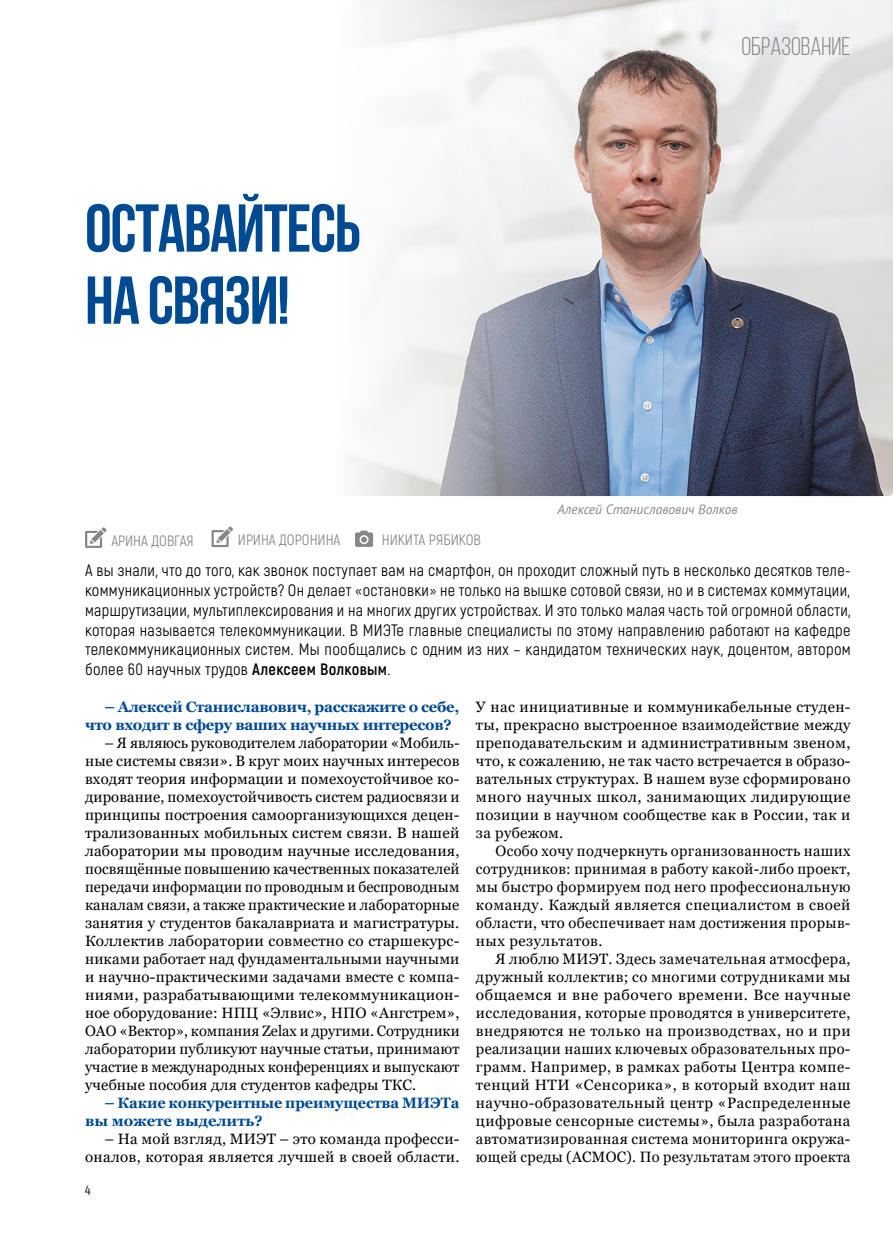
<style>
.page{position:relative;width:893px;height:1255px;background:#fff}
.page>*{position:absolute;margin:0;border:0;box-sizing:border-box;transform-origin:0 0}
.t1{font:700 67.5px/72px "Bebas Neue";letter-spacing:-.02em;color:#004a92}
.t2{font:25.5px "Bebas Neue";color:#878787}
.t3{font:16.5px/19.8px "Akrobat";letter-spacing:.02em;color:#000;text-align:justify}
.t4{font:15px/18px "Georgia";letter-spacing:.02em;color:#000;text-align:justify}
.t5{font:700 15px/18px "Georgia";letter-spacing:-.02em;color:#004a92}
.t6{font:15px "Akrobat";color:#878787}
.t7{font:italic 13.5px "PT Sans";color:#878787}
.t8{font:13.5px "Akrobat";color:#000}
.s1{font-weight:700}
</style>
<div class="page">
<img style="left:686px;top:0;width:207px;height:496px">
<svg style="left:349px;top:0;width:337px;height:496px"></svg>
<svg style="left:85px;top:527px;width:22px;height:21px"></svg>
<svg style="left:355px;top:530px;width:18px;height:17px"></svg>
<svg style="left:212px;top:526px;width:21px;height:21px"></svg>
<h1 class="t1" style="left:85px;top:191px;width:278px">ОСТАВАЙТЕСЬ<br>НА СВЯЗИ!</h1>
<p class="t6" style="left:111px;top:531px;width:84px">АРИНА ДОВГАЯ</p>
<p class="t6" style="left:238px;top:530px;width:104px">ИРИНА ДОРОНИНА</p>
<p class="t6" style="left:382px;top:530px;width:101px">НИКИТА РЯБИКОВ</p>
<h2 class="t2" style="left:741px;top:33px;width:110px">ОБРАЗОВАНИЕ</h2>
<p class="t7" style="left:557px;top:501px;width:182px">Алексей Станиславович Волков</p>
<p class="t3" style="left:85px;top:560px;width:767px">А вы знали, что до того, как звонок поступает вам на смартфон, он проходит сложный путь в несколько десятков теле&shy;коммуникационных устройств? Он делает «остановки» не только на вышке сотовой связи, но и в системах коммутации, маршрутизации, мультиплексирования и на многих других устройствах. И это только малая часть той огромной области, которая называется телекоммуникации. В МИЭТе главные специалисты по этому направлению работают на кафедре телекоммуникационных систем. Мы пообщались с одним из них – кандидатом технических наук, доцентом, автором более 60 научных трудов <span class="s1">Алексеем Волковым</span>.</p>
<p class="t5" style="left:85px;top:698px;width:376px;text-indent:20px">– Алексей Станиславович, расскажите о себе, что входит в сферу ваших научных интересов?</p>
<p class="t4" style="left:85px;top:734px;width:376px;text-indent:20px">– Я являюсь руководителем лаборатории «Мобиль&shy;ные системы связи». В круг моих научных интересов входят теория информации и помехоустойчивое ко&shy;дирование, помехоустойчивость систем радиосвязи и принципы построения самоорганизующихся децен&shy;трализованных мобильных систем связи. В нашей лаборатории мы проводим научные исследования, посвящённые повышению качественных показателей передачи информации по проводным и беспроводным каналам связи, а также практические и лабораторные занятия у студентов бакалавриата и магистратуры.<br>Коллектив лаборатории совместно со старшекурс&shy;никами работает над фундаментальными научными и научно-практическими задачами вместе с компа&shy;ниями, разрабатывающими телекоммуникацион&shy;ное оборудование: НПЦ «Элвис», НПО «Ангстрем», ОАО «Вектор», компания Zelax и другими. Сотрудники лаборатории публикуют научные статьи, принимают участие в международных конференциях и выпускают учебные пособия для студентов кафедры ТКС.</p>
<p class="t5" style="left:85px;top:1094px;width:376px;text-indent:20px">– Какие конкурентные преимущества МИЭТа вы можете выделить?</p>
<p class="t4" style="left:85px;top:1130px;width:376px;text-align:right">– На мой взгляд, МИЭТ – это команда професси&shy;оналов, которая является лучшей в своей области.</p>
<p class="t8" style="left:85px;top:1182px;width:7px">4</p>
<p class="t4" style="left:476px;top:698px;width:376px">У нас инициативные и коммуникабельные студен&shy;ты, прекрасно выстроенное взаимодействие между преподавательским и административным звеном, что, к сожалению, не так часто встречается в образо&shy;вательных структурах. В нашем вузе сформировано много научных школ, занимающих лидирующие позиции в научном сообществе как в России, так и за рубежом.</p>
<p class="t4" style="left:476px;top:842px;width:376px;text-indent:20px">Особо хочу подчеркнуть организованность наших сотрудников: принимая в работу какой-либо проект, мы быстро формируем под него профессиональную команду. Каждый является специалистом в своей области, что обеспечивает нам достижения прорыв&shy;ных результатов.</p>
<p class="t4" style="left:476px;top:950px;width:376px;text-indent:20px">Я люблю МИЭТ. Здесь замечательная атмосфера, дружный коллектив; со многими сотрудниками мы общаемся и вне рабочего времени. Все научные исследования, которые проводятся в университете, внедряются не только на производствах, но и при реализации наших ключевых образовательных про&shy;грамм. Например, в рамках работы Центра компе&shy;тенций НТИ «Сенсорика», в который входит наш научно-образовательный центр «Распределенные цифровые сенсорные системы», была разработана автоматизированная система мониторинга окружа&shy;ющей среды (АСМОС). По результатам этого проекта</p>
</div>
